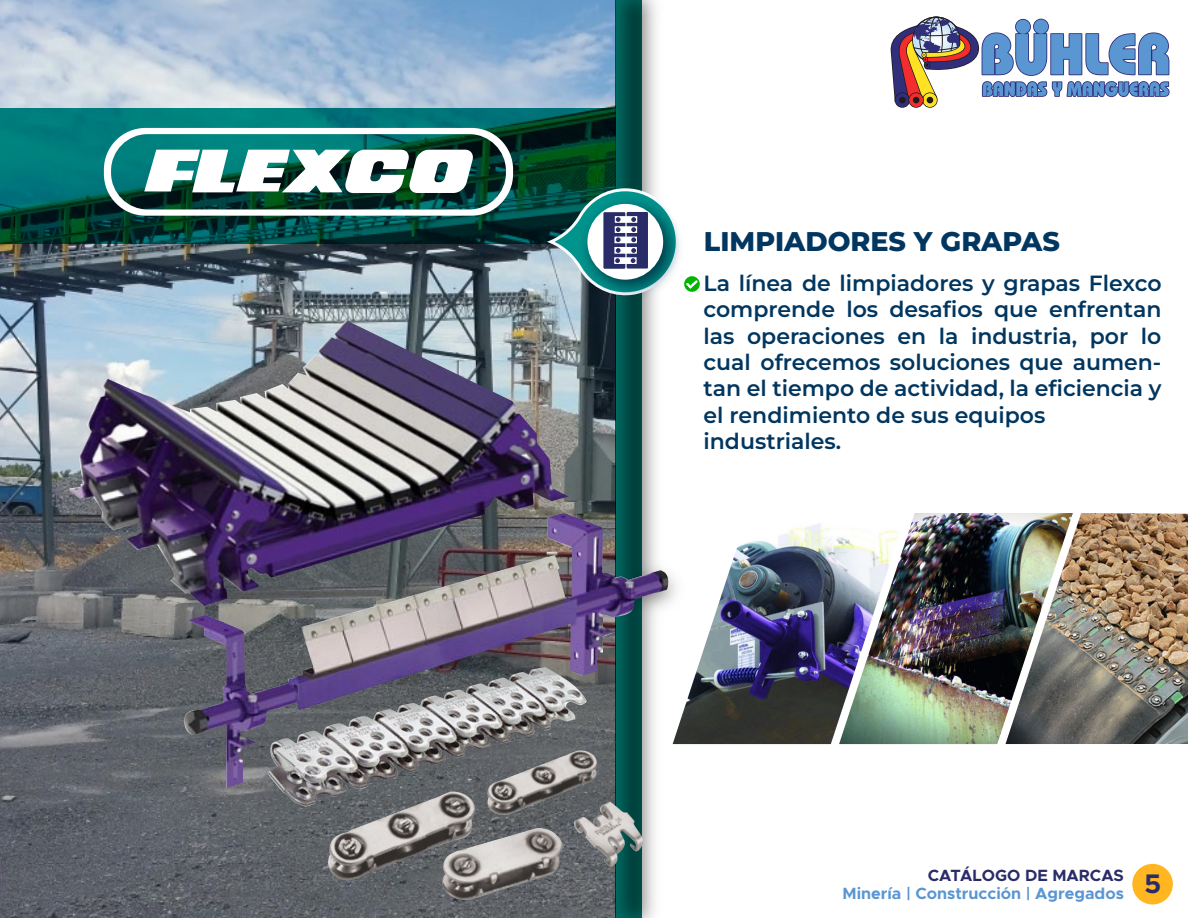
<style>
.page{position:relative;width:1188px;height:918px;background:#fff}
.page>*{position:absolute;margin:0;border:0;box-sizing:border-box;transform-origin:0 0}
.t1{font:800 27px "Montserrat";color:#00365f}
.t2{font:700 27px "Metropolis";color:#2a2c68}
.t3{font:600 22.05px/26.4px "Montserrat";color:#00365f}
.t4{font:700 16.35px "Metropolis";color:#5a96d1}
.t5{font:700 16.35px "Metropolis";color:#2a2c68}
</style>
<div class="page">
<img style="left:673px;top:523px;width:166px;height:221px">
<img style="left:839px;top:513px;width:167px;height:231px">
<img style="left:1006px;top:513px;width:182px;height:231px">
<img style="left:0;top:0;width:615px;height:918px">
<svg style="left:0;top:108px;width:615px;height:135px;background:#005650"></svg>
<div style="left:895px;top:92px;width:15px;height:16px;border:2px solid #1e1c1b;border-radius:50%"></div>
<svg style="left:895px;top:93px;width:14px;height:14px"></svg>
<div style="left:922px;top:92px;width:16px;height:16px;border:2px solid #1e1c1b;border-radius:50%"></div>
<svg style="left:923px;top:93px;width:14px;height:14px"></svg>
<div style="left:908px;top:92px;width:16px;height:16px;border:2px solid #1e1c1b;border-radius:50%"></div>
<svg style="left:909px;top:93px;width:14px;height:14px"></svg>
<svg style="left:890px;top:17px;width:280px;height:86px"></svg>
<div style="left:1132px;top:864px;width:41px;height:40px;background:#ffb620;border-radius:50%"></div>
<svg style="left:615px;top:24px;width:27px;height:866px;background:#004c47"></svg>
<svg style="left:104px;top:128px;width:409px;height:88px"></svg>
<img style="left:572px;top:298px;width:88px;height:10px">
<svg style="left:543px;top:187px;width:157px;height:111px"></svg>
<img style="left:268px;top:788px;width:217px;height:19px">
<img style="left:438px;top:828px;width:126px;height:73px">
<img style="left:325px;top:791px;width:150px;height:91px">
<img style="left:485px;top:788px;width:115px;height:28px">
<img style="left:573px;top:802px;width:71px;height:65px">
<img style="left:70px;top:320px;width:499px;height:286px">
<img style="left:182px;top:513px;width:487px;height:275px">
<img style="left:576px;top:890px;width:83px;height:28px">
<img style="left:576px;top:0;width:85px;height:24px">
<p class="t1" style="left:704px;top:224px;width:357px">LIMPIADORES Y GRAPAS</p>
<p class="t3" style="left:704px;top:269px;width:460px">La línea de limpiadores y grapas Flexco comprende los desafios que enfrentan las operaciones en la industria, por lo cual ofrecemos soluciones que aumen&shy;tan el tiempo de actividad, la eficiencia y el rendimiento de sus equipos industriales.</p>
<p class="t5" style="left:928px;top:865px;width:198px">CATÁLOGO DE MARCAS</p>
<p class="t4" style="left:843px;top:883px;width:283px">Minería | Construcción | Agregados</p>
<p class="t2" style="left:1144px;top:867px;width:18px">5</p>
</div>
